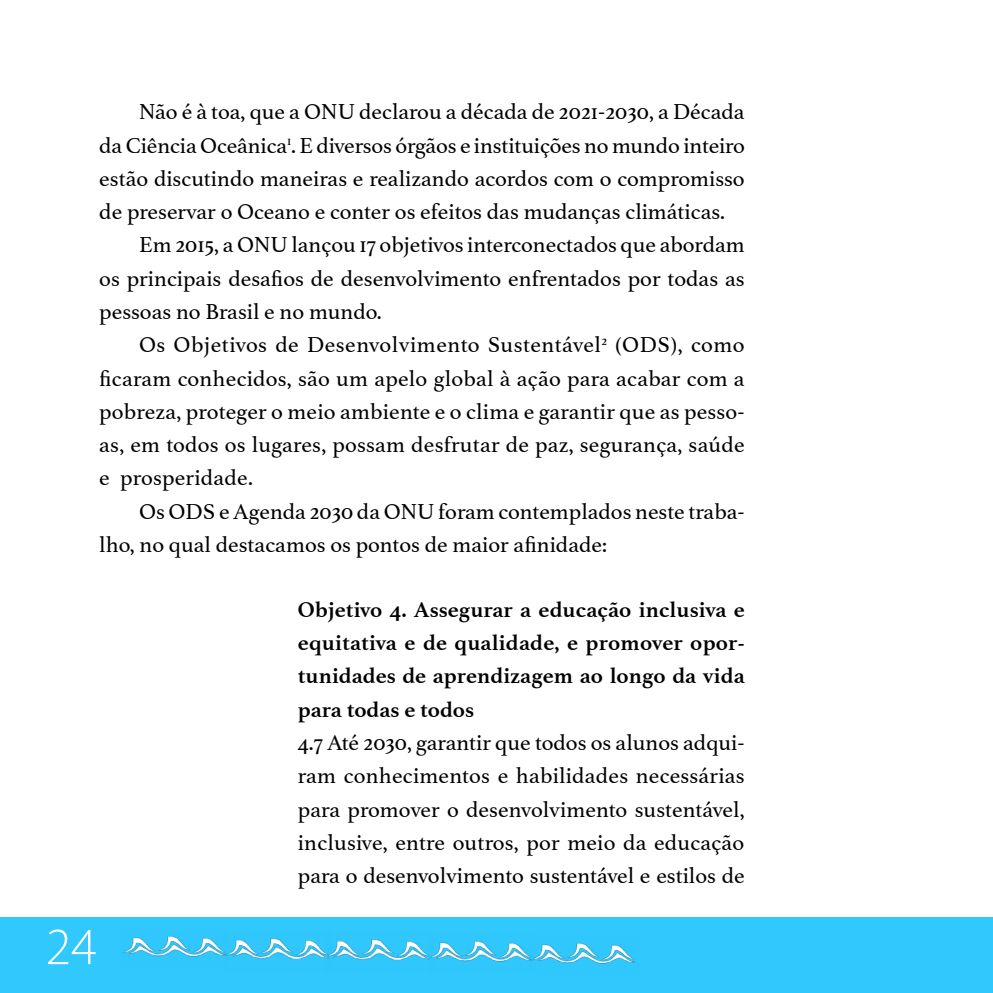
<style>
.page{position:relative;width:993px;height:993px;background:#fff}
.page>*{position:absolute;margin:0;border:0;box-sizing:border-box;transform-origin:0 0}
.t1{font:300 52.5px "Myriad Pro";color:#fff}
.t2{font:22.75px/33.2px "Athelas";color:#000;text-align:justify}
.t3{font:700 22.75px/33.2px "Athelas";color:#000;text-align:justify}
.t4{font:22.75px "Athelas";letter-spacing:.025em;color:#000}
</style>
<div class="page">
<div style="left:0;top:916px;width:992px;height:76px;background:#31c8fd"></div>
<img style="left:229px;top:938px;width:95px;height:22px">
<img style="left:123px;top:936px;width:106px;height:21px">
<img style="left:324px;top:939px;width:103px;height:22px">
<img style="left:535px;top:943px;width:101px;height:21px">
<img style="left:427px;top:941px;width:108px;height:21px">
<p class="t2" style="left:139px;top:94px;width:607px">Não é à toa, que a ONU declarou a década de 2021-2030, a Década</p>
<p class="t2" style="left:99px;top:128px;width:647px">da Ciência Oceânica<sup>1</sup>. E diversos órgãos e instituições no mundo inteiro</p>
<p class="t2" style="left:99px;top:161px;width:646px">estão discutindo maneiras e realizando acordos com o compromisso</p>
<p class="t2" style="left:99px;top:194px;width:627px">de preservar o Oceano e conter os efeitos das mudanças climáticas.</p>
<p class="t2" style="left:139px;top:227px;width:607px">Em 2015, a ONU lançou 17 objetivos interconectados que abordam</p>
<p class="t2" style="left:99px;top:261px;width:646px">os principais desafios de desenvolvimento enfrentados por todas as</p>
<p class="t2" style="left:99px;top:294px;width:284px">pessoas no Brasil e no mundo.</p>
<p class="t4" style="left:139px;top:326px;width:607px">Os Objetivos de Desenvolvimento Sustentável<sup>2</sup> (ODS), como</p>
<p class="t2" style="left:99px;top:360px;width:646px">ficaram conhecidos, são um apelo global à ação para acabar com a</p>
<p class="t2" style="left:99px;top:394px;width:646px">pobreza, proteger o meio ambiente e o clima e garantir que as pesso-</p>
<p class="t2" style="left:99px;top:427px;width:646px">as, em todos os lugares, possam desfrutar de paz, segurança, saúde</p>
<p class="t2" style="left:99px;top:460px;width:155px">e prosperidade.</p>
<p class="t2" style="left:139px;top:494px;width:607px">Os ODS e Agenda 2030 da ONU foram contemplados neste traba-</p>
<p class="t2" style="left:99px;top:527px;width:509px">lho, no qual destacamos os pontos de maior afinidade:</p>
<h1 class="t1" style="left:45px;top:914px;width:53px">24</h1>
<p class="t3" style="left:298px;top:592px;width:448px">Objetivo 4. Assegurar a educação inclusiva e equitativa e de qualidade, e promover opor&shy;tunidades de aprendizagem ao longo da vida para todas e todos</p>
<p class="t2" style="left:298px;top:725px;width:448px">4.7 Até 2030, garantir que todos os alunos adqui&shy;ram conhecimentos e habilidades necessárias para promover o desenvolvimento sustentável, inclusive, entre outros, por meio da educação para o desenvolvimento sustentável e estilos de</p>
</div>
